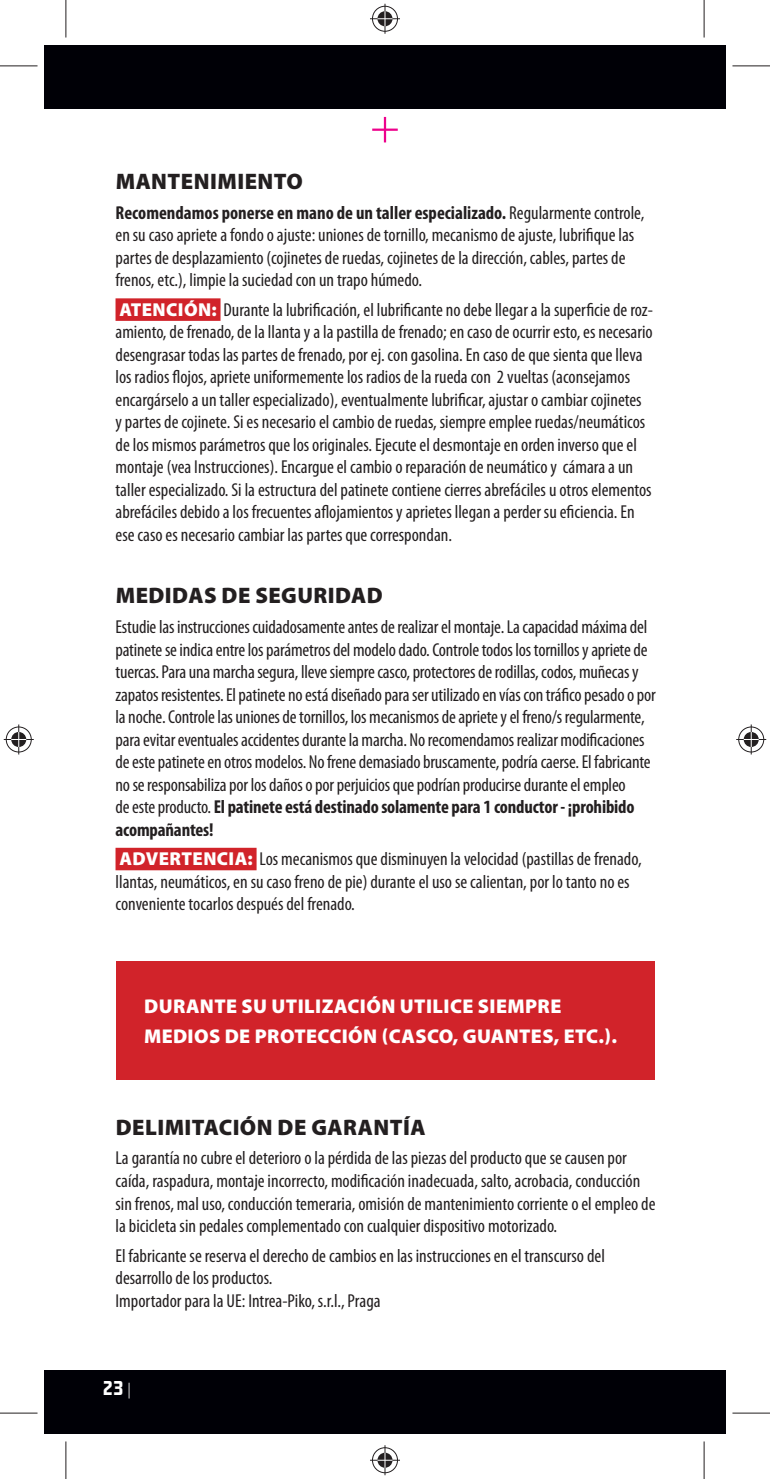
<style>
.page{position:relative;width:770px;height:1479px;background:#fff}
.page>*{position:absolute;margin:0;border:0;box-sizing:border-box;transform-origin:0 0}
.t1{font:900 22.5px "Myriad Pro";letter-spacing:.02em;color:#231f20}
.t2{font:900 20px/30px "Myriad Pro";letter-spacing:.02em;color:#fff}
.t3{font:20px "Teuton 26 Pro";color:#fff}
.t4{font:condensed 18.75px/22.5px "Myriad Pro";color:#231f20}
.s1{font-weight:700}
.s2{font-weight:900;font-stretch:normal;color:#fff}
.s3{font-family:"Teuton 22 Pro";font-size:17.5px}
</style>
<div class="page">
<div style="left:45px;top:1370px;width:659px;height:64px;background:#000006"></div>
<hr style="left:384px;top:117px;width:2px;height:25px;background:#ed028c">
<hr style="left:372px;top:128px;width:26px;height:3px;background:#ed028c">
<div style="left:45px;top:45px;width:659px;height:63px;background:#000006"></div>
<div style="left:704px;top:1370px;width:21px;height:64px;background:#000006"></div>
<div style="left:704px;top:45px;width:21px;height:63px;background:#000006"></div>
<div style="left:115px;top:298px;width:105px;height:23px;background:#d1232a"></div>
<div style="left:115px;top:847px;width:141px;height:23px;background:#d1232a"></div>
<div style="left:115px;top:961px;width:539px;height:118px;background:#d1232a"></div>
<hr style="left:0;top:65px;width:38px;height:1px;background:#231f20">
<hr style="left:732px;top:65px;width:37px;height:1px;background:#231f20">
<hr style="left:0;top:1412px;width:38px;height:1px;background:#231f20">
<hr style="left:732px;top:1412px;width:37px;height:1px;background:#231f20">
<hr style="left:65px;top:0;width:1px;height:37px;background:#231f20">
<hr style="left:65px;top:1441px;width:1px;height:37px;background:#231f20">
<hr style="left:703px;top:0;width:1px;height:37px;background:#231f20">
<hr style="left:703px;top:1441px;width:1px;height:37px;background:#231f20">
<div style="left:371px;top:5px;width:28px;height:28px;border:3px solid #fff;border-radius:50%"></div>
<hr style="left:370px;top:17px;width:30px;height:3px;background:#fff">
<hr style="left:383px;top:4px;width:3px;height:30px;background:#fff">
<div style="left:376px;top:10px;width:18px;height:18px;border:3px solid #fff;border-radius:50%"></div>
<div style="left:372px;top:6px;width:26px;height:26px;border:1px solid #231f20;border-radius:50%"></div>
<hr style="left:370px;top:18px;width:30px;height:1px;background:#231f20">
<hr style="left:384px;top:4px;width:1px;height:30px;background:#231f20">
<svg style="left:377px;top:11px;width:15px;height:15px"></svg>
<div style="left:371px;top:1445px;width:28px;height:28px;border:3px solid #fff;border-radius:50%"></div>
<hr style="left:370px;top:1458px;width:30px;height:3px;background:#fff">
<hr style="left:383px;top:1444px;width:3px;height:30px;background:#fff">
<div style="left:376px;top:1450px;width:18px;height:18px;border:3px solid #fff;border-radius:50%"></div>
<div style="left:372px;top:1447px;width:26px;height:25px;border:1px solid #231f20;border-radius:50%"></div>
<hr style="left:370px;top:1459px;width:30px;height:1px;background:#231f20">
<hr style="left:384px;top:1444px;width:1px;height:30px;background:#231f20">
<svg style="left:377px;top:1452px;width:15px;height:15px"></svg>
<div style="left:5px;top:725px;width:28px;height:28px;border:3px solid #fff;border-radius:50%"></div>
<hr style="left:4px;top:738px;width:30px;height:3px;background:#fff">
<hr style="left:17px;top:724px;width:3px;height:30px;background:#fff">
<div style="left:10px;top:730px;width:18px;height:18px;border:3px solid #fff;border-radius:50%"></div>
<div style="left:6px;top:726px;width:26px;height:26px;border:1px solid #231f20;border-radius:50%"></div>
<hr style="left:4px;top:739px;width:30px;height:1px;background:#231f20">
<hr style="left:18px;top:724px;width:1px;height:30px;background:#231f20">
<svg style="left:11px;top:732px;width:15px;height:15px"></svg>
<div style="left:737px;top:725px;width:28px;height:28px;border:3px solid #fff;border-radius:50%"></div>
<hr style="left:736px;top:738px;width:30px;height:3px;background:#fff">
<hr style="left:749px;top:724px;width:3px;height:30px;background:#fff">
<div style="left:742px;top:730px;width:18px;height:18px;border:3px solid #fff;border-radius:50%"></div>
<div style="left:738px;top:726px;width:26px;height:26px;border:1px solid #231f20;border-radius:50%"></div>
<hr style="left:736px;top:739px;width:30px;height:1px;background:#231f20">
<hr style="left:750px;top:724px;width:1px;height:30px;background:#231f20">
<svg style="left:743px;top:732px;width:15px;height:15px"></svg>
<p class="t1" style="left:116px;top:173px;width:189px">MANTENIMIENTO</p>
<p class="t4" style="left:115px;top:203px;width:530px"><span class="s1">Recomendamos ponerse en mano de un taller especializado.</span> Regularmente controle, en su caso apriete a fondo o ajuste: uniones de tornillo, mecanismo de ajuste, lubrifique las partes de desplazamiento (cojinetes de ruedas, cojinetes de la dirección, cables, partes de frenos, etc.), limpie la suciedad con un trapo húmedo.</p>
<p class="t4" style="left:115px;top:300px;width:539px"><span class="s2">ATENCIÓN:</span> Durante la lubrificación, el lubrificante no debe llegar a la superficie de roz&shy;amiento, de frenado, de la llanta y a la pastilla de frenado; en caso de ocurrir esto, es necesario desengrasar todas las partes de frenado, por ej. con gasolina. En caso de que sienta que lleva los radios flojos, apriete uniformemente los radios de la rueda con 2 vueltas (aconsejamos encargárselo a un taller especializado), eventualmente lubrificar, ajustar o cambiar cojinetes<br>y partes de cojinete. Si es necesario el cambio de ruedas, siempre emplee ruedas/neumáticos de los mismos parámetros que los originales. Ejecute el desmontaje en orden inverso que el montaje (vea Instrucciones). Encargue el cambio o reparación de neumático y cámara a un taller especializado. Si la estructura del patinete contiene cierres abrefáciles u otros elementos abrefáciles debido a los frecuentes aflojamientos y aprietes llegan a perder su eficiencia. En ese caso es necesario cambiar las partes que correspondan.</p>
<p class="t1" style="left:116px;top:587px;width:269px">MEDIDAS DE SEGURIDAD</p>
<p class="t4" style="left:115px;top:617px;width:541px">Estudie las instrucciones cuidadosamente antes de realizar el montaje. La capacidad máxima del patinete se indica entre los parámetros del modelo dado. Controle todos los tornillos y apriete de tuercas. Para una marcha segura, lleve siempre casco, protectores de rodillas, codos, muñecas y zapatos resistentes. El patinete no está diseñado para ser utilizado en vías con tráfico pesado o por la noche. Controle las uniones de tornillos, los mecanismos de apriete y el freno/s regularmente, para evitar eventuales accidentes durante la marcha. No recomendamos realizar modificaciones de este patinete en otros modelos. No frene demasiado bruscamente, podría caerse. El fabricante no se responsabiliza por los daños o por perjuicios que podrían producirse durante el empleo<br>de este producto. <span class="s1">El patinete está destinado solamente para 1 conductor - ¡prohibido acompañantes!</span></p>
<p class="t4" style="left:115px;top:849px;width:527px"><span class="s2">ADVERTENCIA:</span> Los mecanismos que disminuyen la velocidad (pastillas de frenado, llantas, neumáticos, en su caso freno de pie) durante el uso se calientan, por lo tanto no es conveniente tocarlos después del frenado.</p>
<p class="t2" style="left:144px;top:992px;width:474px">DURANTE SU UTILIZACIÓN UTILICE SIEMPRE<br>MEDIOS DE PROTECCIÓN (CASCO, GUANTES, ETC.).</p>
<p class="t1" style="left:116px;top:1118px;width:311px">DELIMITACIÓN DE GARANTÍA</p>
<p class="t4" style="left:115px;top:1148px;width:541px">La garantía no cubre el deterioro o la pérdida de las piezas del producto que se causen por caída, raspadura, montaje incorrecto, modificación inadecuada, salto, acrobacia, conducción sin frenos, mal uso, conducción temeraria, omisión de mantenimiento corriente o el empleo de la bicicleta sin pedales complementado con cualquier dispositivo motorizado.</p>
<p class="t4" style="left:115px;top:1245px;width:491px">El fabricante se reserva el derecho de cambios en las instrucciones en el transcurso del desarrollo de los productos.<br>Importador para la UE: Intrea-Piko, s.r.l., Praga</p>
<p class="t3" style="left:102px;top:1381px;width:30px">23 <span class="s3">|</span></p>
</div>
